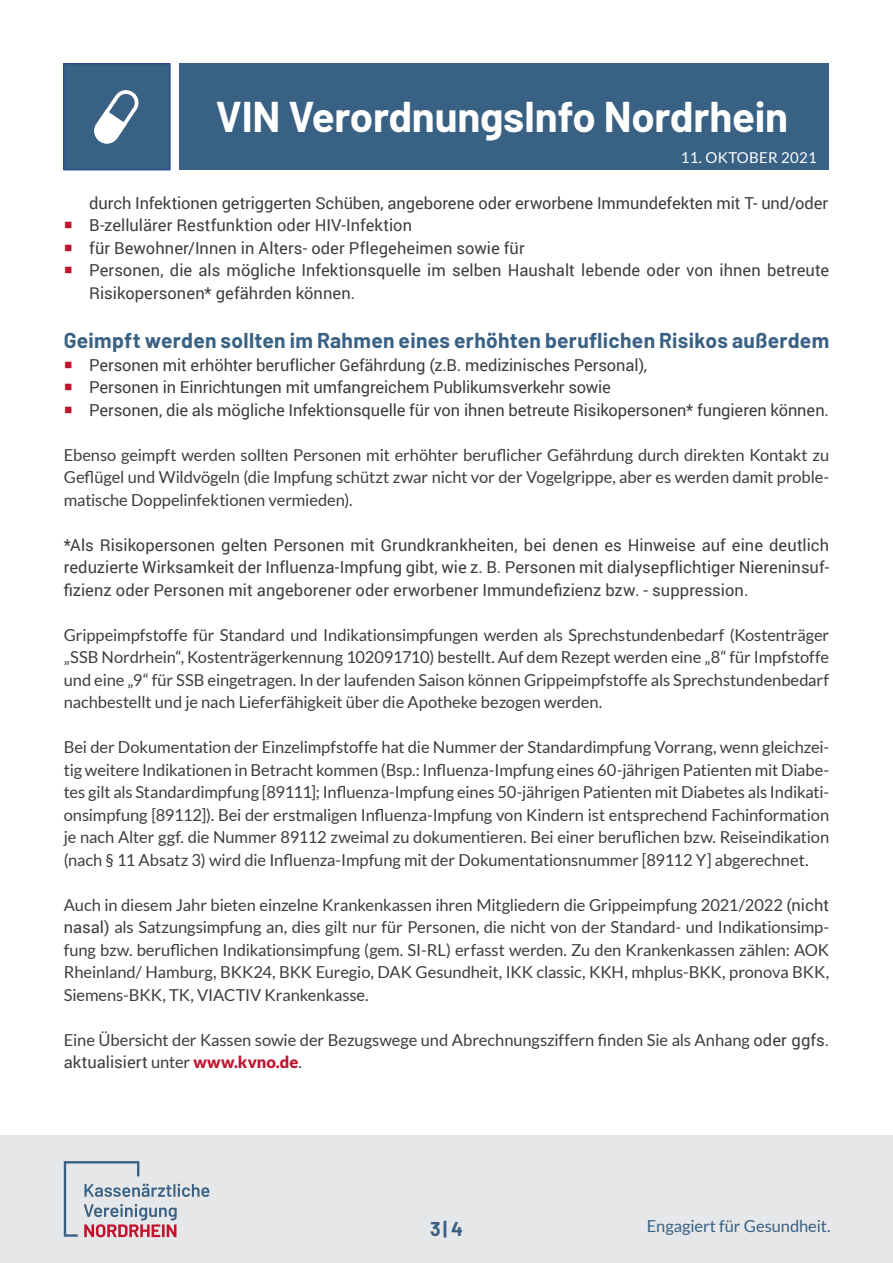
<style>
.page{position:relative;width:893px;height:1263px;background:#fff}
.page>*{position:absolute;margin:0;border:0;box-sizing:border-box;transform-origin:0 0}
.t1{font:700 42px "Barlow";letter-spacing:-.005em;color:#fff}
._1_0_-_Fließtext_-_1{font:700 21px "Barlow";letter-spacing:.015em;color:#396184}
.t2{font:700 19.5px "Barlow";color:#396184}
._1_0_-_Fließtext_-_1-2{font:16.5px/22.5px "Lato";letter-spacing:-.005em;color:#3e3e3f;text-align:justify}
._1_0_-_Fließtext_-_1-3{font:16.5px/22.5px "Roboto";color:#3e3e3f}
.t3{font:16.5px "Lato";letter-spacing:-.005em;color:#396184}
.t4{font:15px "Lato";letter-spacing:.02em;color:#fff}
.s1{color:#c0142e}
.s2{font-family:"Roboto"}
.s3{font-weight:900;color:#c0142e}
</style>
<div class="page">
<div style="left:180px;top:64px;width:649px;height:106px;background:#396184"></div>
<div style="left:64px;top:64px;width:106px;height:106px;background:#396184"></div>
<div style="left:64px;top:64px;width:106px;height:106px;border:1px solid #223f99"></div>
<svg style="left:94px;top:90px;width:45px;height:54px"></svg>
<div style="left:0;top:1135px;width:893px;height:128px;background:#e6e7e9"></div>
<svg style="left:64px;top:1161px;width:145px;height:76px"></svg>
<h1 class="t1" style="left:216px;top:86px;width:574px">VIN VerordnungsInfo Nordrhein</h1>
<p class="t4" style="left:681px;top:149px;width:138px">11. OKTOBER 2021</p>
<p class="_1_0_-_Fließtext_-_1-3" style="left:89px;top:191px;width:740px">durch Infektionen getriggerten Schüben, angeborene oder erworbene Immundefekten mit T- und/oder</p>
<p class="_1_0_-_Fließtext_-_1-3" style="left:64px;top:213px;width:350px"><span class="s1">○</span> B-zellulärer Restfunktion oder HIV-Infektion</p>
<p class="_1_0_-_Fließtext_-_1-3" style="left:64px;top:236px;width:462px"><span class="s1">○</span> für Bewohner/Innen in Alters- oder Pflegeheimen sowie für</p>
<p class="_1_0_-_Fließtext_-_1-3" style="left:89px;top:258px;width:741px;text-indent:-26px"><span class="s1">○</span> Personen, die als mögliche Infektionsquelle im selben Haushalt lebende oder von ihnen betreute<br>Risikopersonen* gefährden können.</p>
<p class="_1_0_-_Fließtext_-_1" style="left:64px;top:325px;width:767px">Geimpft werden sollten im Rahmen eines erhöhten beruflichen Risikos außerdem</p>
<p class="_1_0_-_Fließtext_-_1-3" style="left:64px;top:353px;width:585px"><span class="s1">○</span> Personen mit erhöhter beruflicher Gefährdung (z.B. medizinisches Personal),</p>
<p class="_1_0_-_Fließtext_-_1-3" style="left:64px;top:375px;width:549px"><span class="s1">○</span> Personen in Einrichtungen mit umfangreichem Publikumsverkehr sowie</p>
<p class="_1_0_-_Fließtext_-_1-3" style="left:64px;top:398px;width:767px"><span class="s1">○</span> Personen, die als mögliche Infektionsquelle für von ihnen betreute Risikopersonen* fungieren können.</p>
<p class="_1_0_-_Fließtext_-_1-2" style="left:64px;top:443px;width:767px">Ebenso geimpft werden sollten Personen mit erhöhter beruflicher Gefährdung durch direkten Kontakt zu Geflügel und Wildvögeln (die Impfung schützt zwar nicht vor der Vogelgrippe, aber es werden damit proble&shy;matische Doppelinfektionen vermieden).</p>
<p class="_1_0_-_Fließtext_-_1-3" style="left:64px;top:533px;width:767px;text-align:justify">*Als Risikopersonen gelten Personen mit Grundkrankheiten, bei denen es Hinweise auf eine deutlich reduzierte Wirksamkeit der Influenza-Impfung gibt, wie z. B. Personen mit dialysepflichtiger Niereninsuf&shy;fizienz oder Personen mit angeborener oder erworbener Immundefizienz bzw. - suppression.</p>
<p class="_1_0_-_Fließtext_-_1-2" style="left:64px;top:623px;width:767px">Grippeimpfstoffe für Standard und Indikationsimpfungen werden als Sprechstundenbedarf (Kostenträger „SSB Nordrhein“, Kostenträgerkennung 102091710) bestellt. Auf dem Rezept werden eine „8“ für Impfstoffe und eine „9“ für SSB eingetragen. In der laufenden Saison können Grippeimpfstoffe als Sprechstundenbedarf nachbestellt und je nach Lieferfähigkeit über die Apotheke bezogen werden.</p>
<p class="_1_0_-_Fließtext_-_1-2" style="left:64px;top:736px;width:767px">Bei der Dokumentation der Einzelimpfstoffe hat die Nummer der Standardimpfung Vorrang, wenn gleichzei&shy;tig weitere Indikationen in Betracht kommen (Bsp.: Influenza-Impfung eines 60-jährigen Patienten mit Diabe&shy;tes gilt als Standardimpfung [89111]; Influenza-Impfung eines 50-jährigen Patienten mit Diabetes als Indikati&shy;onsimpfung [89112]). Bei der erstmaligen Influenza-Impfung von Kindern ist entsprechend Fachinformation je nach Alter ggf. die Nummer 89112 zweimal zu dokumentieren. Bei einer beruflichen bzw. Reiseindikation (nach § 11 Absatz 3) wird die Influenza-Impfung mit der Dokumentationsnummer [89112 Y] abgerechnet.</p>
<p class="_1_0_-_Fließtext_-_1-2" style="left:64px;top:893px;width:767px">Auch in diesem Jahr bieten einzelne Krankenkassen ihren Mitgliedern die Grippeimpfung 2021/2022 <span class="s2">(nicht nasal)</span> als Satzungsimpfung an, dies gilt nur für Personen, die nicht von der Standard- und Indikationsimp&shy;fung bzw. beruflichen Indikationsimpfung (gem. SI-RL) erfasst werden. Zu den Krankenkassen zählen: AOK Rheinland/ Hamburg, BKK24, BKK Euregio, DAK Gesundheit, IKK classic, KKH, mhplus-BKK, pronova BKK, Siemens-BKK, TK, VIACTIV Krankenkasse.</p>
<p class="_1_0_-_Fließtext_-_1-2" style="left:64px;top:1028px;width:767px">Eine Übersicht der Kassen sowie der Bezugswege und Abrechnungsziffern finden Sie als Anhang <span class="s2">oder ggfs. aktualisiert</span> unter <span class="s3">www.kvno.de</span>.</p>
<p class="t2" style="left:430px;top:1214px;width:34px">3| 4</p>
<p class="t3" style="left:647px;top:1216px;width:185px">Engagiert für Gesundheit.</p>
</div>
